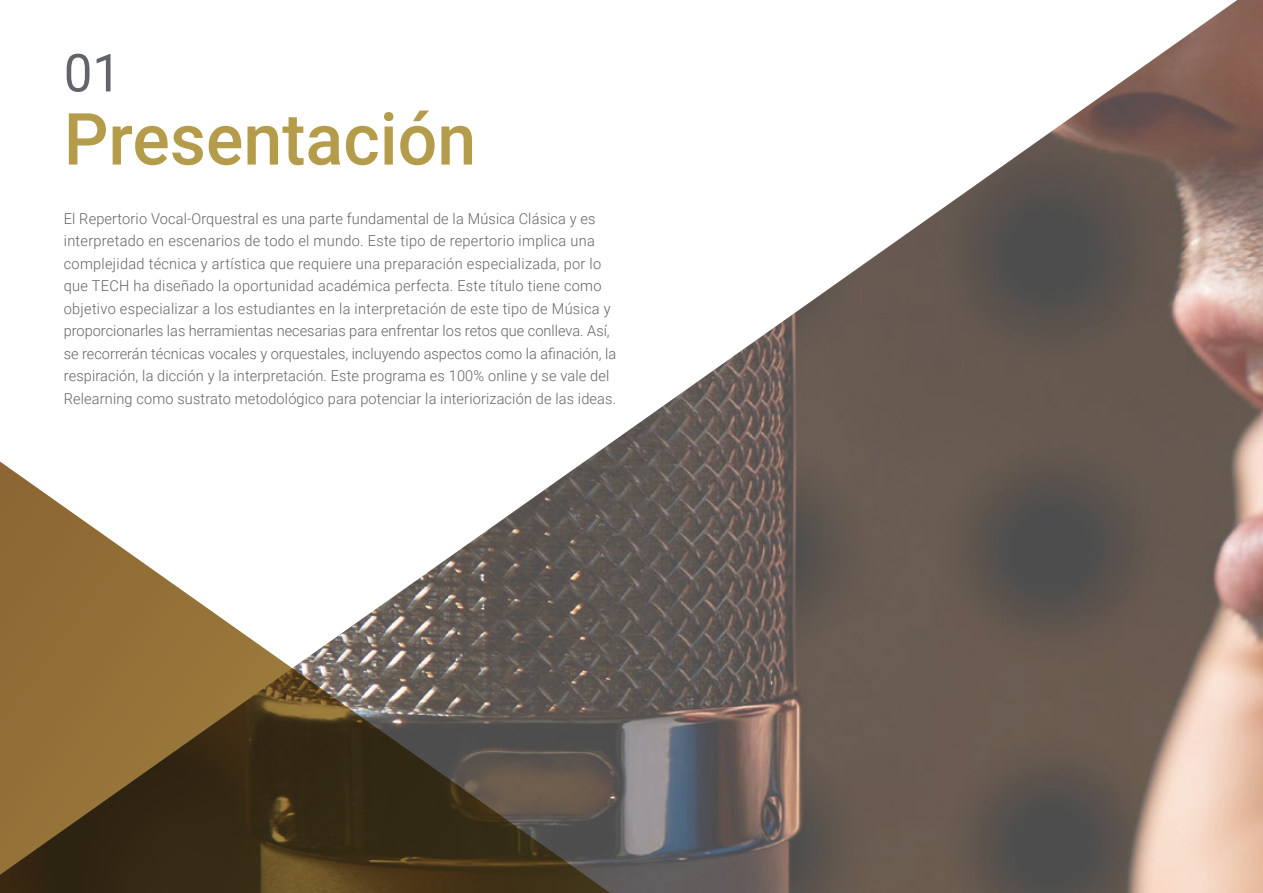
<style>
.page{position:relative;width:1263px;height:893px;background:#fff}
.page>*{position:absolute;margin:0;border:0;box-sizing:border-box;transform-origin:0 0}
.t1{font:500 72px "Roboto";color:#b49c4b}
.t2{font:52.5px "Roboto";color:#61646a}
.t3{font:300 15px/22.5px "Roboto";letter-spacing:.01em;color:#61646a}
</style>
<div class="page">
<img style="left:606px;top:0;width:657px;height:893px">
<svg style="left:0;top:446px;width:640px;height:447px"></svg>
<h2 class="t2" style="left:64px;top:36px;width:59px">01</h2>
<h1 class="t1" style="left:64px;top:89px;width:414px">Presentación</h1>
<p class="t3" style="left:64px;top:207px;width:554px">El Repertorio Vocal-Orquestral es una parte fundamental de la Música Clásica y es interpretado en escenarios de todo el mundo. Este tipo de repertorio implica una complejidad técnica y artística que requiere una preparación especializada, por lo que TECH ha diseñado la oportunidad académica perfecta. Este título tiene como objetivo especializar a los estudiantes en la interpretación de este tipo de Música y proporcionarles las herramientas necesarias para enfrentar los retos que conlleva. Así, se recorrerán técnicas vocales y orquestales, incluyendo aspectos como la afinación, la respiración, la dicción y la interpretación. Este programa es 100% online y se vale del Relearning como sustrato metodológico para potenciar la interiorización de las ideas.</p>
</div>
